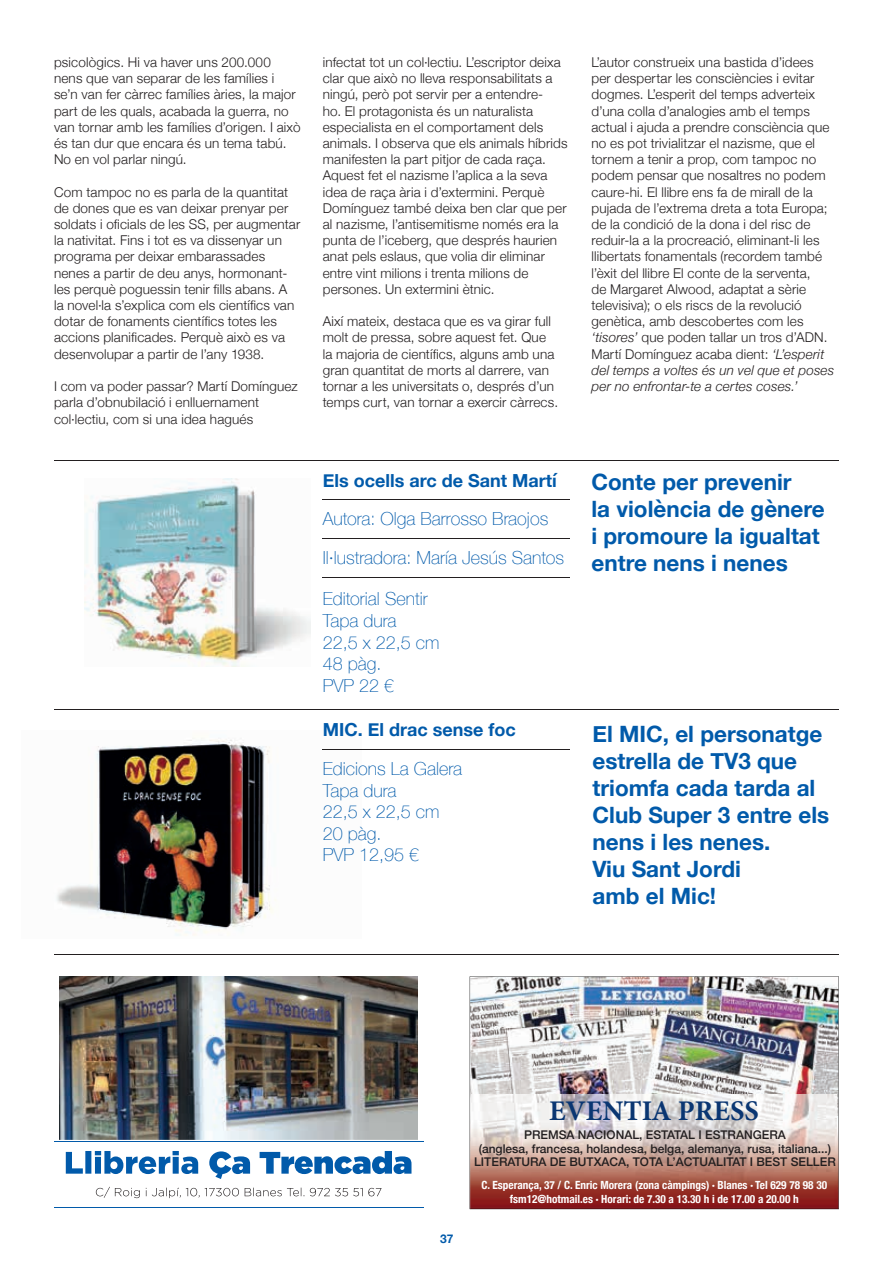
<style>
.page{position:relative;width:893px;height:1263px;background:#fff}
.page>*{position:absolute;margin:0;border:0;box-sizing:border-box;transform-origin:0 0}
.t1{font:700 28.5px "Minion Pro";color:#0a3672}
.t2{font:700 22.5px/27px "Helvetica Neue";color:#015aaa}
.t3{font:100 18px/21.6px "Helvetica Neue";color:#015aaa}
.t4{font:700 18px "Helvetica Neue";color:#015aaa}
.t5{font:300 13.5px/16.2px "Helvetica Neue";letter-spacing:.01em;color:#231f20}
.t6{font:500 12px/13.5px "Helvetica Neue";color:#231f20;text-align:center}
.t7{font:700 12px "Helvetica Neue";color:#015aaa}
.t8{font:700 condensed 11.25px/13.5px "Helvetica Neue";color:#fff;text-align:center}
.s1{font-style:italic}
</style>
<div class="page">
<img style="left:84px;top:479px;width:227px;height:188px">
<img style="left:56px;top:738px;width:267px;height:198px">
<hr style="left:54px;top:460px;width:785px;height:1px;background:#231f20">
<hr style="left:54px;top:709px;width:785px;height:1px;background:#231f20">
<hr style="left:54px;top:954px;width:785px;height:1px;background:#231f20">
<hr style="left:323px;top:499px;width:247px;height:1px;background:#231f20">
<hr style="left:323px;top:749px;width:247px;height:1px;background:#231f20">
<hr style="left:323px;top:538px;width:247px;height:1px;background:#231f20">
<hr style="left:323px;top:578px;width:247px;height:1px;background:#231f20">
<img style="left:60px;top:976px;width:358px;height:164px">
<svg style="left:65px;top:1151px;width:347px;height:48px"></svg>
<hr style="left:54px;top:1141px;width:369px;height:1px;background:#015aaa">
<hr style="left:54px;top:1207px;width:369px;height:1px;background:#015aaa">
<img style="left:470px;top:976px;width:369px;height:233px">
<p class="t5" style="left:54px;top:53px;width:248px">psicològics. Hi va haver uns 200.000 nens que van separar de les famílies i se’n van fer càrrec famílies àries, la major part de les quals, acabada la guerra, no van tornar amb les famílies d’origen. I això és tan dur que encara és un tema tabú.<br>No en vol parlar ningú.</p>
<p class="t5" style="left:54px;top:183px;width:248px">Com tampoc no es parla de la quantitat de dones que es van deixar prenyar per soldats i oficials de les SS, per augmentar la nativitat. Fins i tot es va dissenyar un programa per deixar embarassades nenes a partir de deu anys, hormonant&shy;les perquè poguessin tenir fills abans. A la novel·la s’explica com els científics van dotar de fonaments científics totes les accions planificades. Perquè això es va desenvolupar a partir de l’any 1938.</p>
<p class="t5" style="left:54px;top:377px;width:245px">I com va poder passar? Martí Domínguez parla d’obnubilació i enlluernament col·lectiu, com si una idea hagués</p>
<p class="t5" style="left:323px;top:53px;width:246px">infectat tot un col·lectiu. L’escriptor deixa clar que això no lleva responsabilitats a ningú, però pot servir per a entendre-<br>ho. El protagonista és un naturalista especialista en el comportament dels animals. I observa que els animals híbrids manifesten la part pitjor de cada raça.<br>Aquest fet el nazisme l’aplica a la seva idea de raça ària i d’extermini. Perquè Domínguez també deixa ben clar que per al nazisme, l’antisemitisme només era la punta de l’iceberg, que després haurien anat pels eslaus, que volia dir eliminar entre vint milions i trenta milions de persones. Un extermini ètnic.</p>
<p class="t5" style="left:323px;top:312px;width:237px">Així mateix, destaca que es va girar full molt de pressa, sobre aquest fet. Que la majoria de científics, alguns amb una gran quantitat de morts al darrere, van tornar a les universitats o, després d’un temps curt, van tornar a exercir càrrecs.</p>
<h3 class="t4" style="left:323px;top:466px;width:235px">Els ocells arc de Sant Martí</h3>
<h3 class="t3" style="left:323px;top:498px;width:243px;line-height:39px">Autora: Olga Barrosso Braojos<br>Il·lustradora: María Jesús Santos</h3>
<h3 class="t3" style="left:323px;top:587px;width:118px">Editorial Sentir<br>Tapa dura<br>22,5 x 22,5 cm<br>48 pàg.<br>PVP 22 €</h3>
<h3 class="t4" style="left:323px;top:715px;width:194px">MIC. El drac sense foc</h3>
<h3 class="t3" style="left:323px;top:757px;width:141px">Edicions La Galera<br>Tapa dura<br>22,5 x 22,5 cm<br>20 pàg.<br>PVP 12,95 €</h3>
<p class="t5" style="left:591px;top:53px;width:244px">L’autor construeix una bastida d’idees per despertar les consciències i evitar dogmes. L’esperit del temps adverteix d’una colla d’analogies amb el temps actual i ajuda a prendre consciència que no es pot trivialitzar el nazisme, que el tornem a tenir a prop, com tampoc no podem pensar que nosaltres no podem caure-hi. El llibre ens fa de mirall de la pujada de l’extrema dreta a tota Europa; de la condició de la dona i del risc de reduir-la a la procreació, eliminant-li les llibertats fonamentals (recordem també l’èxit del llibre El conte de la serventa,<br>de Margaret Alwood, adaptat a sèrie televisiva); o els riscs de la revolució genètica, amb descobertes com les <span class="s1">‘tisores’</span> que poden tallar un tros d’ADN.<br>Martí Domínguez acaba dient: <span class="s1">‘L’esperit del temps a voltes és un vel que et poses per no enfrontar-te a certes coses.’</span></p>
<h2 class="t2" style="left:591px;top:469px;width:235px">Conte per prevenir<br>la violència de gènere i promoure la igualtat entre nens i nenes</h2>
<h2 class="t2" style="left:592px;top:721px;width:238px">El MIC, el personatge estrella de TV3 que triomfa cada tarda al<br>Club Super 3 entre els nens i les nenes.<br>Viu Sant Jordi<br>amb el Mic!</h2>
<p class="t7" style="left:440px;top:1229px;width:15px">37</p>
<h1 class="t1" style="left:549px;top:1091px;width:211px">EVENTIA PRESS</h1>
<p class="t6" style="left:474px;top:1127px;width:363px">PREMSA NACIONAL, ESTATAL I ESTRANGERA<br>(anglesa, francesa, holandesa, belga, alemanya, rusa, italiana...)<br>LITERATURA DE BUTXACA, TOTA L’ACTUALITAT I BEST SELLER</p>
<p class="t8" style="left:481px;top:1178px;width:347px">C. Esperança, 37 / C. Enric Morera (zona càmpings) · Blanes · Tel 629 78 98 30 fsm12@hotmail.es · Horari: de 7.30 a 13.30 h i de 17.00 a 20.00 h</p>
</div>
